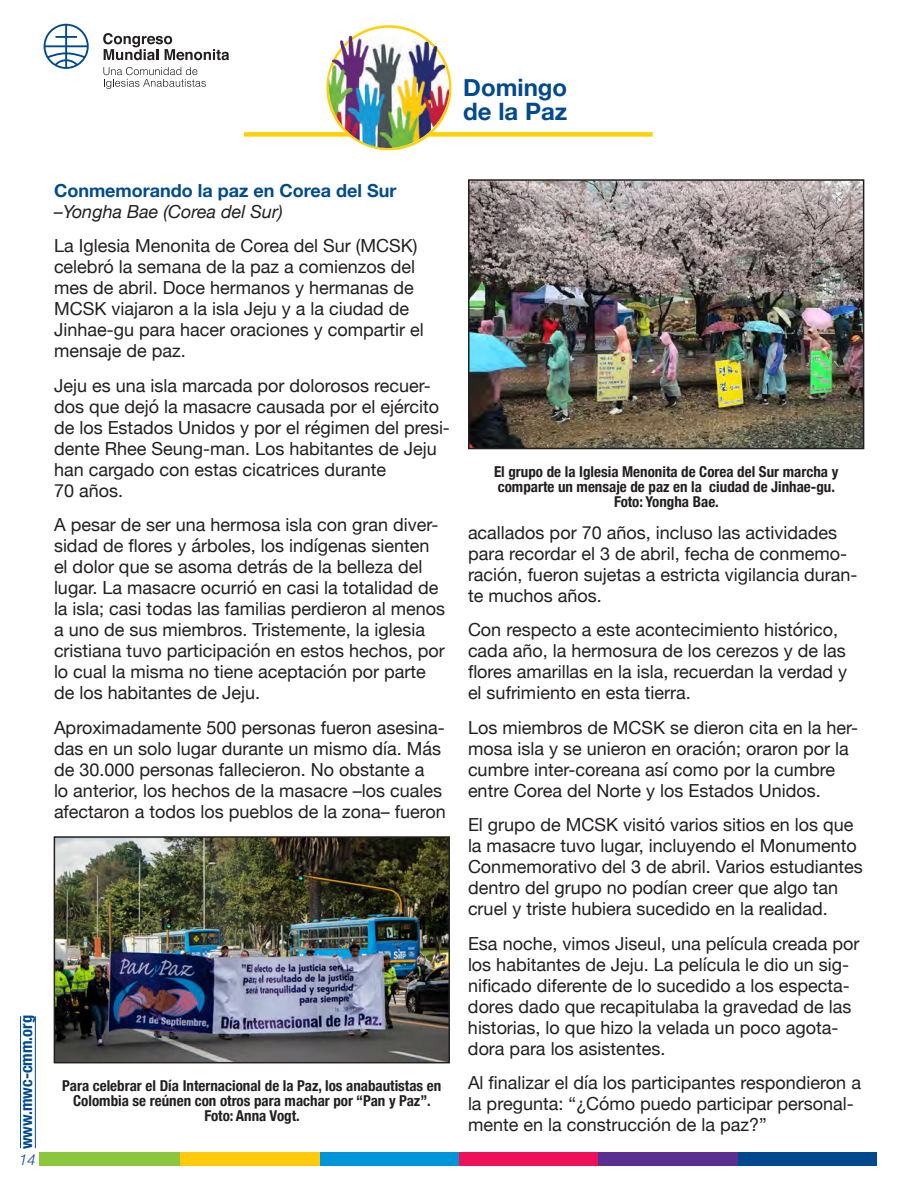
<style>
.page{position:relative;width:918px;height:1188px;background:#fff}
.page>*{position:absolute;margin:0;border:0;box-sizing:border-box;transform-origin:0 0}
.t1{font:700 24px/24px "Helvetica Neue";color:#014a91}
.t2{font:18px/21px "Helvetica Neue";color:#231f20}
.t3{font:700 18px "Helvetica Neue";color:#014a91}
.t4{font:italic 18px "Helvetica Neue";color:#231f20}
.t5{font:700 condensed 16.5px "Helvetica Neue";color:#014a91}
.t6{font:700 condensed 15px/15px "Helvetica Neue";color:#231f20}
.t7{font:italic 300 15px "Helvetica Neue";color:#014a91}
</style>
<div class="page">
<div style="left:244px;top:132px;width:409px;height:5px;background:#fed105"></div>
<img style="left:325px;top:28px;width:125px;height:121px">
<div style="left:736px;top:1153px;width:141px;height:13px;background:#01498e"></div>
<div style="left:597px;top:1153px;width:141px;height:13px;background:#5b2e91"></div>
<div style="left:458px;top:1153px;width:140px;height:13px;background:#ee1059"></div>
<div style="left:318px;top:1153px;width:141px;height:13px;background:#0095d9"></div>
<div style="left:179px;top:1153px;width:140px;height:13px;background:#feca0a"></div>
<div style="left:39px;top:1153px;width:141px;height:13px;background:#8bc63e"></div>
<hr style="left:20px;top:1016px;width:1px;height:132px;background:#014a91">
<hr style="left:35px;top:1016px;width:1px;height:132px;background:#014a91">
<svg style="left:103px;top:33px;width:126px;height:27px"></svg>
<svg style="left:103px;top:67px;width:103px;height:22px"></svg>
<svg style="left:44px;top:24px;width:45px;height:45px"></svg>
<img style="left:471px;top:182px;width:390px;height:264px">
<div style="left:468px;top:179px;width:396px;height:270px;border:2px solid #231f20"></div>
<img style="left:57px;top:839px;width:390px;height:221px">
<div style="left:54px;top:836px;width:396px;height:227px;border:2px solid #231f20"></div>
<h1 class="t1" style="left:463px;top:76px;width:105px">Domingo de la Paz</h1>
<p class="t3" style="left:54px;top:176px;width:344px">Conmemorando la paz en Corea del Sur</p>
<p class="t4" style="left:54px;top:198px;width:230px">–Yongha Bae (Corea del Sur)</p>
<p class="t2" style="left:54px;top:236px;width:371px">La Iglesia Menonita de Corea del Sur (MCSK) celebró la semana de la paz a comienzos del mes de abril. Doce hermanos y hermanas de MCSK viajaron a la isla Jeju y a la ciudad de Jinhae-gu para hacer oraciones y compartir el mensaje de paz.</p>
<p class="t2" style="left:54px;top:376px;width:397px">Jeju es una isla marcada por dolorosos recuer&shy;dos que dejó la masacre causada por el ejército de los Estados Unidos y por el régimen del presi&shy;dente Rhee Seung-man. Los habitantes de Jeju han cargado con estas cicatrices durante<br>70 años.</p>
<p class="t2" style="left:54px;top:516px;width:393px">A pesar de ser una hermosa isla con gran diver&shy;sidad de flores y árboles, los indígenas sienten el dolor que se asoma detrás de la belleza del lugar. La masacre ocurrió en casi la totalidad de la isla; casi todas las familias perdieron al menos a uno de sus miembros. Tristemente, la iglesia cristiana tuvo participación en estos hechos, por lo cual la misma no tiene aceptación por parte de los habitantes de Jeju.</p>
<p class="t2" style="left:54px;top:718px;width:393px">Aproximadamente 500 personas fueron asesina&shy;das en un solo lugar durante un mismo día. Más de 30.000 personas fallecieron. No obstante a<br>lo anterior, los hechos de la masacre –los cuales afectaron a todos los pueblos de la zona– fueron</p>
<p class="t5" style="left:12px;top:1149px;width:136px;rotate:-90deg">www.mwc-cmm.org</p>
<p class="t7" style="left:19px;top:1148px;width:18px">14</p>
<p class="t6" style="left:62px;top:1077px;width:381px;text-align:center">Para celebrar el Día Internacional de la Paz, los anabautistas en<br>Colombia se reúnen con otros para machar por “Pan y Paz”.<br>Foto: Anna Vogt.</p>
<p class="t6" style="left:494px;top:463px;width:346px">El grupo de la Iglesia Menonita de Corea del Sur marcha y comparte un mensaje de paz en la ciudad de Jinhae-gu.</p>
<p class="t6" style="left:614px;top:493px;width:106px">Foto: Yongha Bae.</p>
<p class="t2" style="left:468px;top:523px;width:391px">acallados por 70 años, incluso las actividades para recordar el 3 de abril, fecha de conmemo&shy;ración, fueron sujetas a estricta vigilancia duran&shy;te muchos años.</p>
<p class="t2" style="left:468px;top:621px;width:381px">Con respecto a este acontecimiento histórico, cada año, la hermosura de los cerezos y de las flores amarillas en la isla, recuerdan la verdad y el sufrimiento en esta tierra.</p>
<p class="t2" style="left:468px;top:718px;width:392px">Los miembros de MCSK se dieron cita en la her&shy;mosa isla y se unieron en oración; oraron por la cumbre inter-coreana así como por la cumbre entre Corea del Norte y los Estados Unidos.</p>
<p class="t2" style="left:468px;top:815px;width:396px">El grupo de MCSK visitó varios sitios en los que la masacre tuvo lugar, incluyendo el Monumento Conmemorativo del 3 de abril. Varios estudiantes dentro del grupo no podían creer que algo tan cruel y triste hubiera sucedido en la realidad.</p>
<p class="t2" style="left:468px;top:934px;width:393px">Esa noche, vimos Jiseul, una película creada por los habitantes de Jeju. La película le dio un sig&shy;nificado diferente de lo sucedido a los especta&shy;dores dado que recapitulaba la gravedad de las historias, lo que hizo la velada un poco agota&shy;dora para los asistentes.</p>
<p class="t2" style="left:468px;top:1073px;width:395px">Al finalizar el día los participantes respondieron a la pregunta: “¿Cómo puedo participar personal&shy;mente en la construcción de la paz?”</p>
</div>
